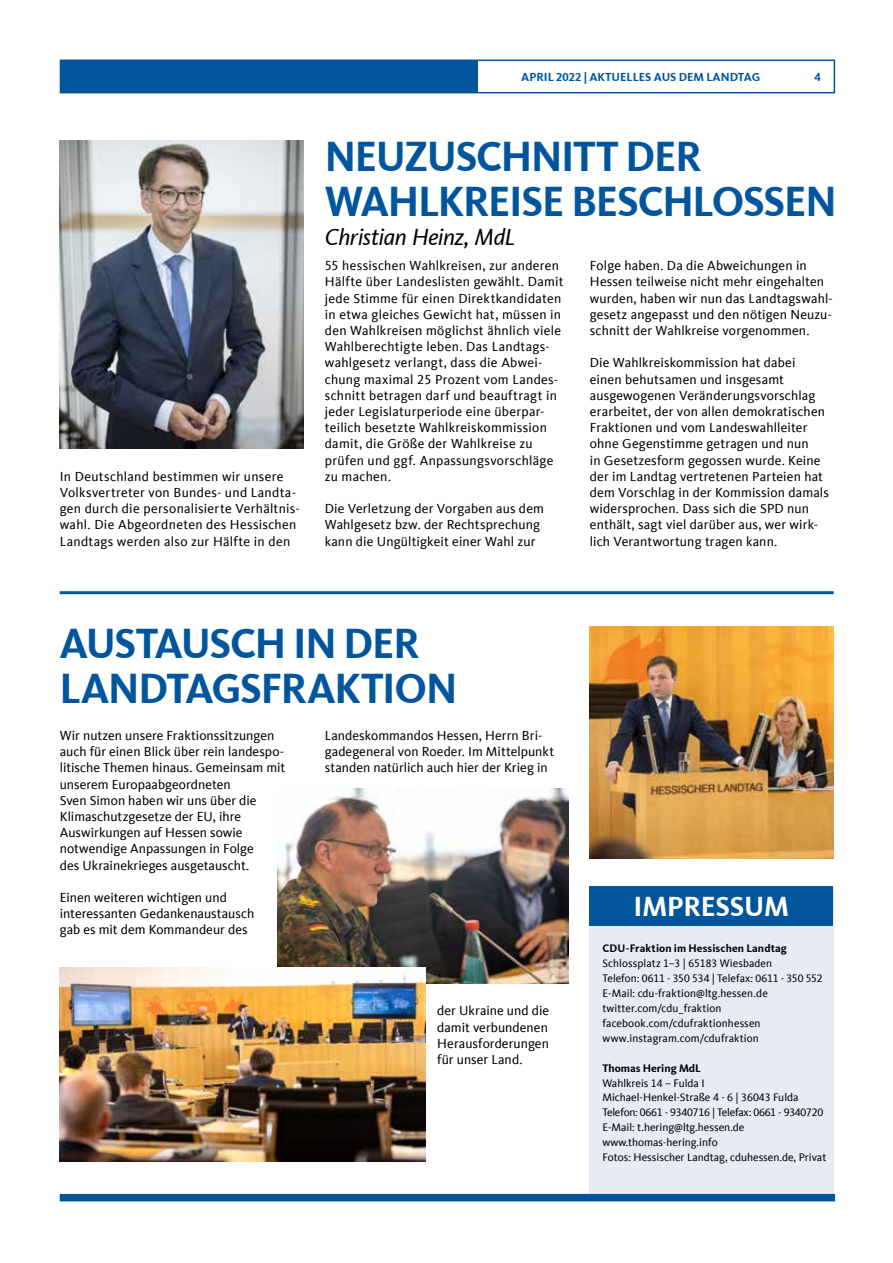
<style>
.page{position:relative;width:893px;height:1263px;background:#fff}
.page>*{position:absolute;margin:0;border:0;box-sizing:border-box;transform-origin:0 0}
.t1{font:700 43.5px/45px "CDU Kievit Tab";letter-spacing:-.03em;color:#00559d}
.t2{font:700 28.5px "CDU Kievit Tab";letter-spacing:-.01em;color:#fff}
.t3{font:italic 24px "CDU Kievit Tab";letter-spacing:-.02em;color:#000}
.t4{font:13.5px/16.2px "CDU Kievit Tab";letter-spacing:.01em;color:#000}
.t5{font:700 12px "CDU Kievit Tab";color:#00559d}
.t6{font:11.25px/15px "CDU Kievit Tab";color:#000}
.t7{font:700 11.25px "CDU Kievit Tab";letter-spacing:.01em;color:#000}
</style>
<div class="page">
<div style="left:590px;top:886px;width:244px;height:308px;background:#e7ebf6"></div>
<div style="left:589px;top:886px;width:244px;height:40px;background:#00559d"></div>
<div style="left:60px;top:1194px;width:775px;height:7px;background:#00559d"></div>
<div style="left:60px;top:60px;width:775px;height:33px;border:2px solid #00559d"></div>
<div style="left:61px;top:60px;width:416px;height:32px;background:#00559d"></div>
<hr style="left:60px;top:591px;width:774px;height:3px;background:#00559d">
<img style="left:60px;top:141px;width:244px;height:307px">
<img style="left:277px;top:789px;width:292px;height:194px">
<img style="left:60px;top:967px;width:365px;height:194px">
<img style="left:590px;top:627px;width:243px;height:231px">
<p class="t5" style="left:521px;top:70px;width:241px">APRIL 2022 | AKTUELLES AUS DEM LANDTAG</p>
<p class="t5" style="left:815px;top:70px;width:8px">4</p>
<p class="t4" style="left:60px;top:468px;width:242px">In Deutschland bestimmen wir unsere Volksvertreter von Bundes- und Landta&shy;gen durch die personalisierte Verhältnis&shy;wahl. Die Abgeordneten des Hessischen Landtags werden also zur Hälfte in den</p>
<h1 class="t1" style="left:325px;top:134px;width:513px">NEUZUSCHNITT DER<br>WAHLKREISE BESCHLOSSEN</h1>
<h3 class="t3" style="left:325px;top:223px;width:192px">Christian Heinz, MdL</h3>
<p class="t4" style="left:325px;top:258px;width:240px">55 hessischen Wahlkreisen, zur anderen Hälfte über Landeslisten gewählt. Damit jede Stimme für einen Direktkandidaten in etwa gleiches Gewicht hat, müssen in den Wahlkreisen möglichst ähnlich viele Wahlberechtigte leben. Das Landtags&shy;wahlgesetz verlangt, dass die Abwei&shy;chung maximal 25 Prozent vom Landes&shy;schnitt betragen darf und beauftragt in jeder Legislaturperiode eine überpar&shy;teilich besetzte Wahlkreiskommission damit, die Größe der Wahlkreise zu prüfen und ggf. Anpassungsvorschläge zu machen.</p>
<p class="t4" style="left:325px;top:501px;width:221px">Die Verletzung der Vorgaben aus dem<br>Wahlgesetz bzw. der Rechtsprechung kann die Ungültigkeit einer Wahl zur</p>
<p class="t4" style="left:590px;top:258px;width:244px">Folge haben. Da die Abweichungen in Hessen teilweise nicht mehr eingehalten wurden, haben wir nun das Landtagswahl&shy;gesetz angepasst und den nötigen Neuzu&shy;schnitt der Wahlkreise vorgenommen.</p>
<p class="t4" style="left:590px;top:355px;width:241px">Die Wahlkreiskommission hat dabei einen behutsamen und insgesamt ausgewogenen Veränderungsvorschlag erarbeitet, der von allen demokratischen Fraktionen und vom Landeswahlleiter ohne Gegenstimme getragen und nun<br>in Gesetzesform gegossen wurde. Keine der im Landtag vertretenen Parteien hat dem Vorschlag in der Kommission damals widersprochen. Dass sich die SPD nun enthält, sagt viel darüber aus, wer wirk&shy;lich Verantwortung tragen kann.</p>
<h1 class="t1" style="left:60px;top:621px;width:399px">AUSTAUSCH IN DER<br>LANDTAGSFRAKTION</h1>
<p class="t4" style="left:325px;top:727px;width:231px">Landeskommandos Hessen, Herrn Bri&shy;gadegeneral von Roeder. Im Mittelpunkt standen natürlich auch hier der Krieg in</p>
<p class="t4" style="left:60px;top:727px;width:227px">Wir nutzen unsere Fraktionssitzungen auch für einen Blick über rein landespo&shy;litische Themen hinaus. Gemeinsam mit unserem Europaabgeordneten<br>Sven Simon haben wir uns über die Klimaschutzgesetze der EU, ihre Auswirkungen auf Hessen sowie notwendige Anpassungen in Folge<br>des Ukrainekrieges ausgetauscht.</p>
<p class="t4" style="left:60px;top:889px;width:196px">Einen weiteren wichtigen und interessanten Gedankenaustausch gab es mit dem Kommandeur des</p>
<p class="t4" style="left:437px;top:1003px;width:113px;text-align:justify">der Ukraine und die damit verbundenen Herausforderungen für unser Land.</p>
<h2 class="t2" style="left:634px;top:889px;width:157px">IMPRESSUM</h2>
<p class="t7" style="left:602px;top:941px;width:186px">CDU-Fraktion im Hessischen Landtag</p>
<p class="t6" style="left:602px;top:956px;width:222px">Schlossplatz 1–3 | 65183 Wiesbaden<br>Telefon: 0611 - 350 534 | Telefax: 0611 - 350 552<br>E-Mail: cdu-fraktion@ltg.hessen.de twitter.com/cdu_fraktion facebook.com/cdufraktionhessen www.instagram.com/cdufraktion</p>
<p class="t7" style="left:602px;top:1061px;width:100px">Thomas Hering MdL</p>
<p class="t6" style="left:602px;top:1075px;width:225px">Wahlkreis 14 – Fulda I<br>Michael-Henkel-Straße 4 - 6 | 36043 Fulda Telefon: 0661 - 9340716 | Telefax: 0661 - 9340720<br>E-Mail: t.hering@ltg.hessen.de www.thomas-hering.info<br>Fotos: Hessischer Landtag, cduhessen.de, Privat</p>
</div>
